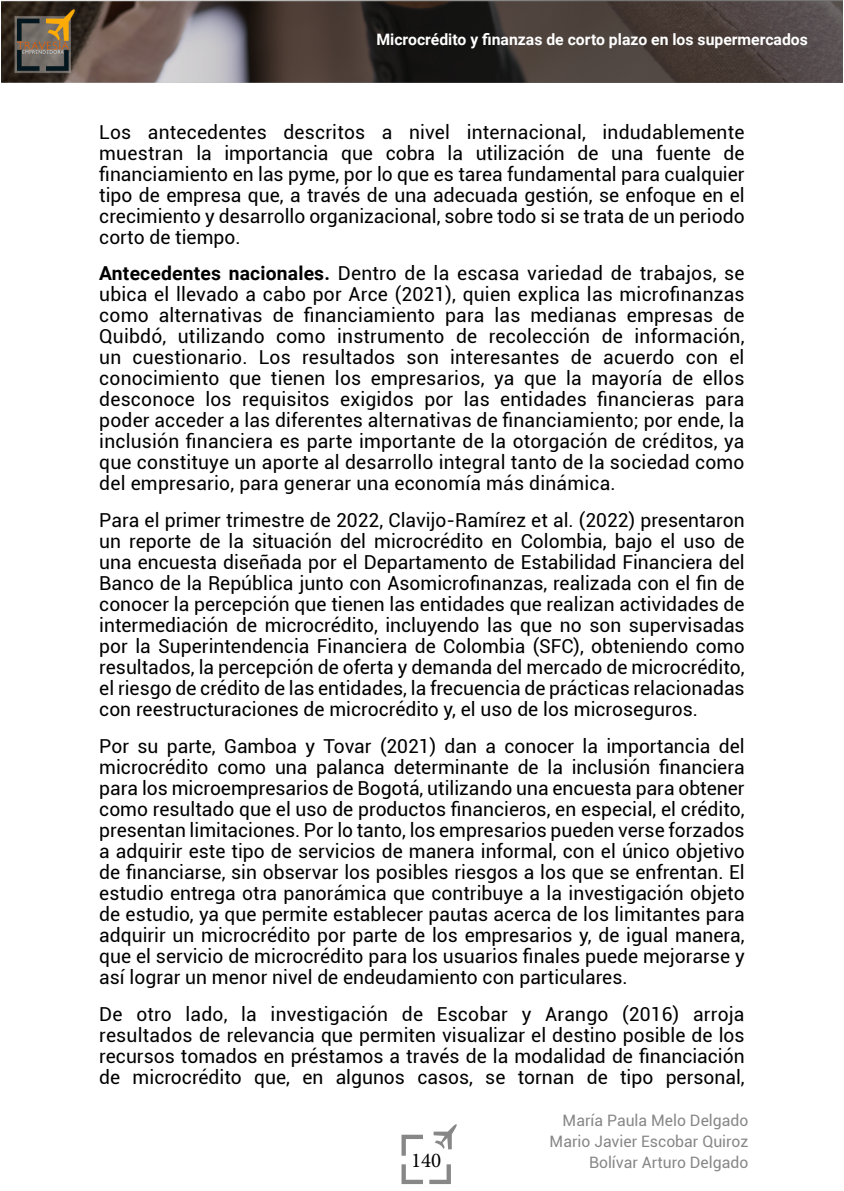
<style>
.page{position:relative;width:844px;height:1191px;background:#fff}
.page>*{position:absolute;margin:0;border:0;box-sizing:border-box;transform-origin:0 0}
.t1{font:21px "Minion Pro";color:#000}
.t2{font:19.25px/21px "Roboto";color:#000;text-align:justify}
.t3{font:15.75px/21px "Roboto";color:#878787;text-align:right}
.t4{font:700 15.75px "Roboto";color:#fff}
.s1{font-weight:700}
</style>
<div class="page">
<svg style="left:401px;top:1134px;width:22px;height:21px"></svg>
<svg style="left:401px;top:1164px;width:22px;height:20px"></svg>
<svg style="left:429px;top:1164px;width:22px;height:20px"></svg>
<svg style="left:433px;top:1124px;width:24px;height:25px"></svg>
<img style="left:1px;top:0;width:841px;height:82px">
<p class="t4" style="left:376px;top:28px;width:433px">Microcrédito y finanzas de corto plazo en los supermercados</p>
<p class="t2" style="left:99px;top:120px;width:646px">Los antecedentes descritos a nivel internacional, indudablemente muestran la importancia que cobra la utilización de una fuente de financiamiento en las pyme, por lo que es tarea fundamental para cualquier tipo de empresa que, a través de una adecuada gestión, se enfoque en el crecimiento y desarrollo organizacional, sobre todo si se trata de un periodo corto de tiempo.</p>
<p class="t2" style="left:99px;top:262px;width:646px"><span class="s1">Antecedentes nacionales.</span> Dentro de la escasa variedad de trabajos, se ubica el llevado a cabo por Arce (2021), quien explica las microfinanzas como alternativas de financiamiento para las medianas empresas de Quibdó, utilizando como instrumento de recolección de información, un cuestionario. Los resultados son interesantes de acuerdo con el conocimiento que tienen los empresarios, ya que la mayoría de ellos desconoce los requisitos exigidos por las entidades financieras para poder acceder a las diferentes alternativas de financiamiento; por ende, la inclusión financiera es parte importante de la otorgación de créditos, ya que constituye un aporte al desarrollo integral tanto de la sociedad como del empresario, para generar una economía más dinámica.</p>
<p class="t2" style="left:99px;top:509px;width:646px">Para el primer trimestre de 2022, Clavijo-Ramírez et al. (2022) presentaron un reporte de la situación del microcrédito en Colombia, bajo el uso de una encuesta diseñada por el Departamento de Estabilidad Financiera del Banco de la República junto con Asomicrofinanzas, realizada con el fin de conocer la percepción que tienen las entidades que realizan actividades de intermediación de microcrédito, incluyendo las que no son supervisadas por la Superintendencia Financiera de Colombia (SFC), obteniendo como resultados, la percepción de oferta y demanda del mercado de microcrédito, el riesgo de crédito de las entidades, la frecuencia de prácticas relacionadas con reestructuraciones de microcrédito y, el uso de los microseguros.</p>
<p class="t2" style="left:99px;top:735px;width:646px">Por su parte, Gamboa y Tovar (2021) dan a conocer la importancia del microcrédito como una palanca determinante de la inclusión financiera para los microempresarios de Bogotá, utilizando una encuesta para obtener como resultado que el uso de productos financieros, en especial, el crédito, presentan limitaciones. Por lo tanto, los empresarios pueden verse forzados a adquirir este tipo de servicios de manera informal, con el único objetivo de financiarse, sin observar los posibles riesgos a los que se enfrentan. El estudio entrega otra panorámica que contribuye a la investigación objeto de estudio, ya que permite establecer pautas acerca de los limitantes para adquirir un microcrédito por parte de los empresarios y, de igual manera, que el servicio de microcrédito para los usuarios finales puede mejorarse y así lograr un menor nivel de endeudamiento con particulares.</p>
<p class="t2" style="left:99px;top:1002px;width:646px">De otro lado, la investigación de Escobar y Arango (2016) arroja resultados de relevancia que permiten visualizar el destino posible de los recursos tomados en préstamos a través de la modalidad de financiación de microcrédito que, en algunos casos, se tornan de tipo personal,</p>
<p class="t3" style="left:549px;top:1109px;width:200px">María Paula Melo Delgado<br>Mario Javier Escobar Quiroz<br>Bolívar Arturo Delgado</p>
<p class="t1" style="left:411px;top:1146px;width:32px">140</p>
</div>
